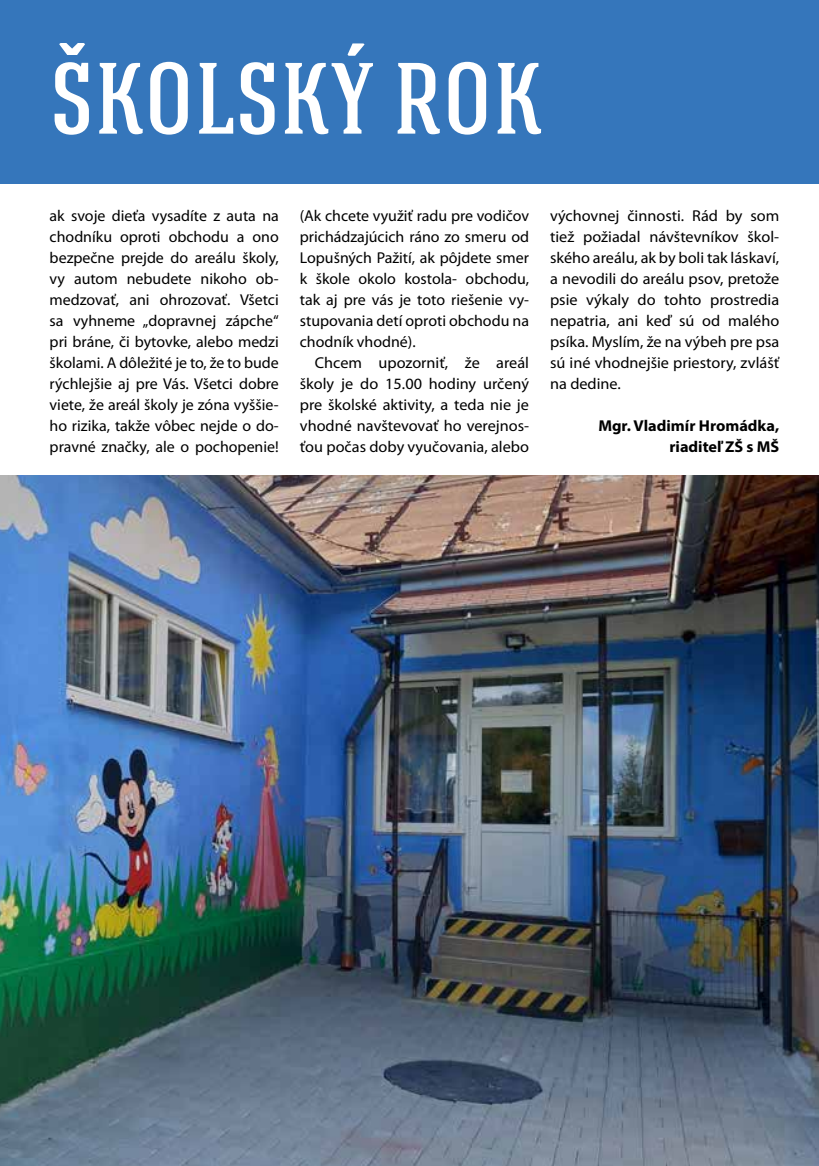
<style>
.page{position:relative;width:819px;height:1166px;background:#fff}
.page>*{position:absolute;margin:0;border:0;box-sizing:border-box;transform-origin:0 0}
.t1{font:500 112px "Hagin Caps";color:#fff;scale:.92 1}
.t2{font:15.75px/21px "Myriad Pro";color:#000;text-align:justify}
.t3{font:700 15.75px/21px "Myriad Pro";color:#000;text-align:right}
</style>
<div class="page">
<div style="left:0;top:0;width:819px;height:184px;background:#3576bb"></div>
<img style="left:0;top:475px;width:819px;height:691px">
<h1 class="t1" style="left:50px;top:23px;width:538px">ŠKOLSKÝ ROK</h1>
<p class="t2" style="left:50px;top:206px;width:231px">ak svoje dieťa vysadíte z auta na chodníku oproti obchodu a ono bezpečne prejde do areálu školy, vy autom nebudete nikoho ob&shy;medzovať, ani ohrozovať. Všetci sa vyhneme „dopravnej zápche“ pri bráne, či bytovke, alebo medzi školami. A dôležité je to, že to bude rýchlejšie aj pre Vás. Všetci dobre viete, že areál školy je zóna vyššie&shy;ho rizika, takže vôbec nejde o do&shy;pravné značky, ale o pochopenie!</p>
<p class="t2" style="left:300px;top:206px;width:231px">(Ak chcete využiť radu pre vodičov prichádzajúcich ráno zo smeru od Lopušných Pažití, ak pôjdete smer k škole okolo kostola- obchodu, tak aj pre vás je toto riešenie vy&shy;stupovania detí oproti obchodu na chodník vhodné).</p>
<p class="t2" style="left:300px;top:353px;width:231px;text-indent:15px">Chcem upozorniť, že areál školy je do 15.00 hodiny určený pre školské aktivity, a teda nie je vhodné navštevovať ho verejnos&shy;ťou počas doby vyučovania, alebo</p>
<p class="t2" style="left:550px;top:206px;width:231px">výchovnej činnosti. Rád by som tiež požiadal návštevníkov škol&shy;ského areálu, ak by boli tak láskaví, a nevodili do areálu psov, pretože psie výkaly do tohto prostredia nepatria, ani keď sú od malého psíka. Myslím, že na výbeh pre psa sú iné vhodnejšie priestory, zvlášť na dedine.</p>
<p class="t3" style="left:598px;top:415px;width:182px">Mgr. Vladimír Hromádka, riaditeľ ZŠ s MŠ</p>
</div>
